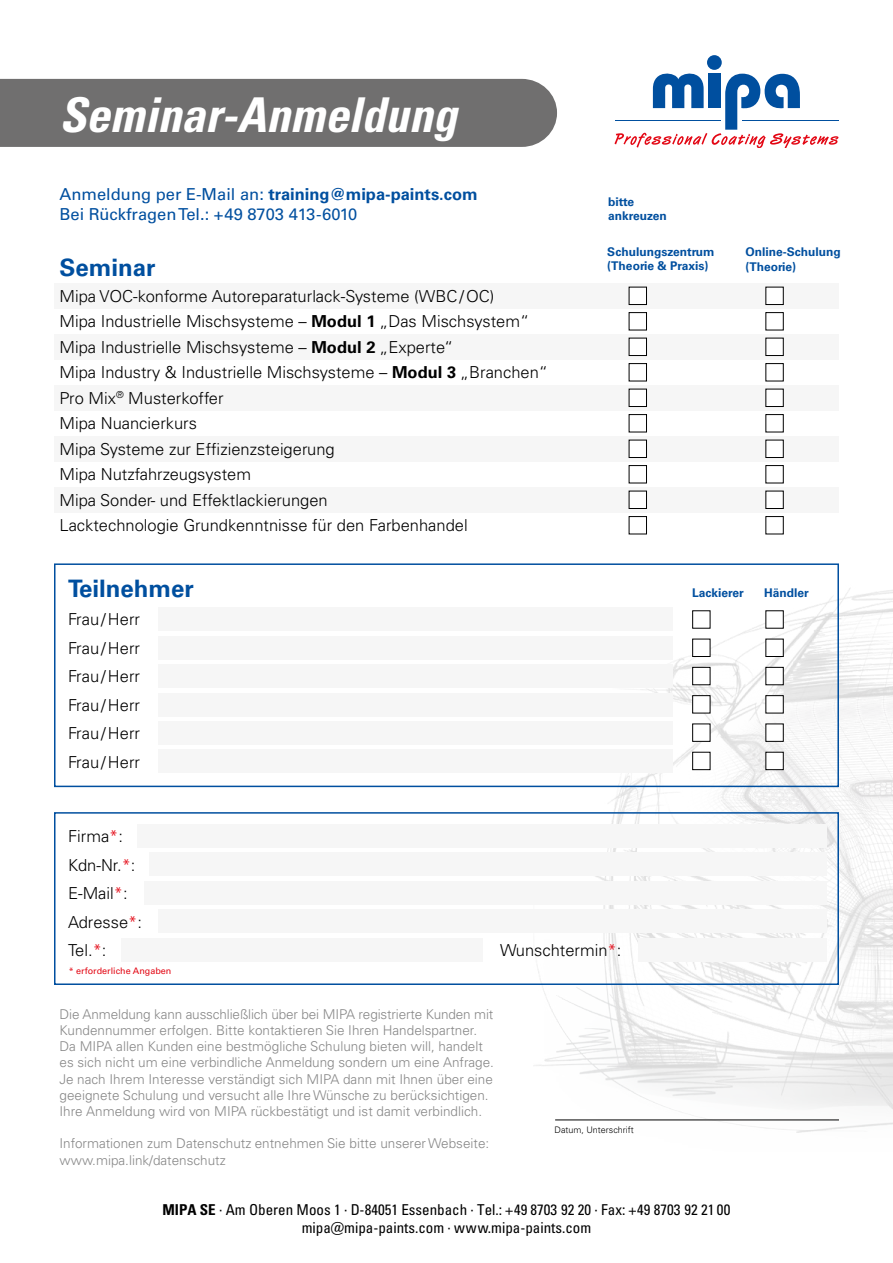
<style>
.page{position:relative;width:893px;height:1263px;background:#fff}
.page>*{position:absolute;margin:0;border:0;box-sizing:border-box;transform-origin:0 0}
.t1{font:48px "Univers LTCYR 67 Bold Cond Obl";letter-spacing:-.005em;color:#fff}
.t2{font:700 24px "Univers LT Pro 65";color:#004f9f}
.t3{font:300 16.5px/25.5px "Univers LT Pro 45";color:#000}
.t4{font:700 16.5px "Univers LT Pro 65";color:#004f9f}
.t5{font:16.5px "Univers LT Pro 55 Roman";color:#004f9f}
.t6{font:condensed 15px/18px "Univers LTCYR 57";color:#000;text-align:center}
.t7{font:300 13.5px/16.2px "Univers LTCYR 45";color:#878787}
.t8{font:700 12px/14.4px "Univers LT Pro 65";color:#004f9f}
.t9{font:9px "Univers LT Pro 55 Roman";color:#e30613}
.t10{font:300 9px "Univers LT Pro 45";color:#000}
.s1{font-family:"Univers LT Pro 55 Roman";font-weight:400}
.s2{font-family:"Univers LT Pro 65";font-weight:700}
.s3{color:#e30613}
.s4{font-family:"Univers LTCYR 67 Bold Cond";font-stretch:normal}
</style>
<div class="page">
<img style="left:534px;top:465px;width:359px;height:668px">
<div style="left:158px;top:607px;width:515px;height:24px;background:#f6f6f6"></div>
<div style="left:137px;top:824px;width:690px;height:24px;background:#f6f6f6"></div>
<div style="left:158px;top:750px;width:515px;height:23px;background:#f6f6f6"></div>
<div style="left:158px;top:721px;width:515px;height:24px;background:#f6f6f6"></div>
<div style="left:121px;top:938px;width:361px;height:23px;background:#f6f6f6"></div>
<div style="left:158px;top:693px;width:515px;height:23px;background:#f6f6f6"></div>
<div style="left:158px;top:909px;width:669px;height:24px;background:#f6f6f6"></div>
<div style="left:158px;top:664px;width:515px;height:24px;background:#f6f6f6"></div>
<div style="left:144px;top:881px;width:683px;height:23px;background:#f6f6f6"></div>
<div style="left:158px;top:636px;width:515px;height:23px;background:#f6f6f6"></div>
<div style="left:149px;top:852px;width:678px;height:24px;background:#f6f6f6"></div>
<div style="left:54px;top:283px;width:785px;height:26px;background:#f6f6f6"></div>
<div style="left:54px;top:385px;width:785px;height:26px;background:#f6f6f6"></div>
<div style="left:54px;top:334px;width:785px;height:26px;background:#f6f6f6"></div>
<div style="left:54px;top:436px;width:785px;height:26px;background:#f6f6f6"></div>
<div style="left:54px;top:487px;width:785px;height:26px;background:#f6f6f6"></div>
<hr style="left:742px;top:120px;width:97px;height:1px;background:#004f9f">
<div style="left:707px;top:55px;width:15px;height:15px;background:#004f9f;border-radius:50%"></div>
<svg style="left:614px;top:68px;width:224px;height:80px"></svg>
<div style="left:0;top:79px;width:557px;height:68px;background:#706f6f"></div>
<hr style="left:555px;top:1119px;width:284px;height:1px;background:#000">
<div style="left:766px;top:287px;width:17px;height:18px;background:#fff"></div>
<div style="left:765px;top:287px;width:19px;height:18px;border:1px solid #000"></div>
<div style="left:629px;top:287px;width:17px;height:18px;background:#fff"></div>
<div style="left:629px;top:287px;width:18px;height:18px;border:1px solid #000"></div>
<div style="left:693px;top:611px;width:17px;height:17px;background:#fff"></div>
<div style="left:766px;top:611px;width:17px;height:17px;background:#fff"></div>
<div style="left:766px;top:466px;width:17px;height:17px;background:#fff"></div>
<div style="left:765px;top:465px;width:19px;height:18px;border:1px solid #000"></div>
<div style="left:629px;top:466px;width:17px;height:17px;background:#fff"></div>
<div style="left:629px;top:465px;width:18px;height:18px;border:1px solid #000"></div>
<div style="left:765px;top:312px;width:19px;height:18px;border:1px solid #000"></div>
<div style="left:629px;top:312px;width:18px;height:18px;border:1px solid #000"></div>
<div style="left:693px;top:639px;width:17px;height:17px;background:#fff"></div>
<div style="left:692px;top:639px;width:18px;height:18px;border:1px solid #000"></div>
<div style="left:766px;top:639px;width:17px;height:17px;background:#fff"></div>
<div style="left:765px;top:639px;width:19px;height:18px;border:1px solid #000"></div>
<div style="left:766px;top:338px;width:17px;height:17px;background:#fff"></div>
<div style="left:765px;top:338px;width:19px;height:18px;border:1px solid #000"></div>
<div style="left:629px;top:338px;width:17px;height:17px;background:#fff"></div>
<div style="left:629px;top:338px;width:18px;height:18px;border:1px solid #000"></div>
<div style="left:693px;top:667px;width:17px;height:18px;background:#fff"></div>
<div style="left:692px;top:667px;width:18px;height:18px;border:1px solid #000"></div>
<div style="left:766px;top:667px;width:17px;height:18px;background:#fff"></div>
<div style="left:765px;top:667px;width:19px;height:18px;border:1px solid #000"></div>
<div style="left:765px;top:363px;width:19px;height:18px;border:1px solid #000"></div>
<div style="left:629px;top:363px;width:18px;height:18px;border:1px solid #000"></div>
<div style="left:693px;top:696px;width:17px;height:17px;background:#fff"></div>
<div style="left:692px;top:695px;width:18px;height:18px;border:1px solid #000"></div>
<div style="left:766px;top:696px;width:17px;height:17px;background:#fff"></div>
<div style="left:765px;top:695px;width:19px;height:18px;border:1px solid #000"></div>
<div style="left:766px;top:389px;width:17px;height:17px;background:#fff"></div>
<div style="left:765px;top:389px;width:19px;height:18px;border:1px solid #000"></div>
<div style="left:629px;top:389px;width:17px;height:17px;background:#fff"></div>
<div style="left:629px;top:389px;width:18px;height:18px;border:1px solid #000"></div>
<div style="left:693px;top:724px;width:17px;height:17px;background:#fff"></div>
<div style="left:692px;top:723px;width:18px;height:19px;border:1px solid #000"></div>
<div style="left:766px;top:724px;width:17px;height:17px;background:#fff"></div>
<div style="left:765px;top:723px;width:19px;height:19px;border:1px solid #000"></div>
<div style="left:765px;top:414px;width:19px;height:18px;border:1px solid #000"></div>
<div style="left:629px;top:414px;width:18px;height:18px;border:1px solid #000"></div>
<div style="left:693px;top:752px;width:17px;height:18px;background:#fff"></div>
<div style="left:692px;top:752px;width:18px;height:18px;border:1px solid #000"></div>
<div style="left:766px;top:752px;width:17px;height:18px;background:#fff"></div>
<div style="left:765px;top:752px;width:19px;height:18px;border:1px solid #000"></div>
<div style="left:766px;top:440px;width:17px;height:17px;background:#fff"></div>
<div style="left:765px;top:440px;width:19px;height:18px;border:1px solid #000"></div>
<div style="left:629px;top:440px;width:17px;height:17px;background:#fff"></div>
<div style="left:629px;top:440px;width:18px;height:18px;border:1px solid #000"></div>
<div style="left:766px;top:516px;width:17px;height:18px;background:#fff"></div>
<div style="left:765px;top:516px;width:19px;height:18px;border:1px solid #000"></div>
<div style="left:629px;top:516px;width:17px;height:18px;background:#fff"></div>
<div style="left:629px;top:516px;width:18px;height:18px;border:1px solid #000"></div>
<div style="left:766px;top:491px;width:17px;height:17px;background:#fff"></div>
<div style="left:765px;top:491px;width:19px;height:18px;border:1px solid #000"></div>
<div style="left:629px;top:491px;width:17px;height:17px;background:#fff"></div>
<div style="left:629px;top:491px;width:18px;height:18px;border:1px solid #000"></div>
<div style="left:54px;top:563px;width:785px;height:224px;border:2px solid #004f9f"></div>
<div style="left:54px;top:812px;width:785px;height:173px;border:2px solid #004f9f"></div>
<div style="left:638px;top:938px;width:189px;height:23px;background:#f6f6f6"></div>
<h1 class="t1" style="left:60px;top:86px;width:399px">Seminar-Anmeldung</h1>
<p class="t4" style="left:60px;top:184px;width:420px"><span class="s1">Anmeldung per E-Mail an:</span> training@mipa-paints.com</p>
<p class="t5" style="left:60px;top:204px;width:299px">Bei Rückfragen Tel.: +49 8703 413-6010</p>
<h2 class="t2" style="left:60px;top:254px;width:98px">Seminar</h2>
<p class="t3" style="left:60px;top:283px;width:490px">Mipa VOC-konforme Autoreparaturlack-Systeme (WBC/OC)<br>Mipa Industrielle Mischsysteme – <span class="s2">Modul 1</span> „Das Mischsystem“ Mipa Industrielle Mischsysteme – <span class="s2">Modul 2</span> „Experte“<br>Mipa Industry &amp; Industrielle Mischsysteme – <span class="s2">Modul 3</span> „Branchen“ Pro Mix<sup>®</sup> Musterkoffer<br>Mipa Nuancierkurs<br>Mipa Systeme zur Effizienzsteigerung<br>Mipa Nutzfahrzeugsystem<br>Mipa Sonder- und Effektlackierungen<br>Lacktechnologie Grundkenntnisse für den Farbenhandel</p>
<p class="t8" style="left:608px;top:194px;width:60px">bitte ankreuzen</p>
<p class="t8" style="left:607px;top:244px;width:109px">Schulungszentrum (Theorie &amp; Praxis)</p>
<p class="t8" style="left:745px;top:245px;width:97px">Online-Schulung (Theorie)</p>
<h2 class="t2" style="left:68px;top:574px;width:127px">Teilnehmer</h2>
<p class="t8" style="left:692px;top:585px;width:53px">Lackierer</p>
<p class="t8" style="left:764px;top:585px;width:46px">Händler</p>
<p class="t3" style="left:68px;top:605px;width:73px;line-height:28.5px;text-align:justify">Frau/Herr Frau/Herr Frau/Herr Frau/Herr Frau/Herr Frau/Herr</p>
<p class="t3" style="left:68px;top:822px;width:75px;line-height:28.5px">Firma<span class="s3">*</span>:<br>Kdn-Nr.<span class="s3">*</span>:<br>E-Mail<span class="s3">*</span>:<br>Adresse<span class="s3">*</span>:<br>Tel.<span class="s3">*</span>:</p>
<p class="t9" style="left:69px;top:966px;width:104px">* erforderliche Angaben</p>
<p class="t3" style="left:500px;top:938px;width:123px">Wunschtermin<span class="s3">*</span>:</p>
<p class="t7" style="left:60px;top:1006px;width:436px">Die Anmeldung kann ausschließlich über bei MIPA registrierte Kunden mit Kundennummer erfolgen. Bitte kontaktieren Sie Ihren Handelspartner.<br>Da MIPA allen Kunden eine bestmögliche Schulung bieten will, handelt es sich nicht um eine verbindliche Anmeldung sondern um eine Anfrage.<br>Je nach Ihrem Interesse verständigt sich MIPA dann mit Ihnen über eine geeignete Schulung und versucht alle Ihre Wünsche zu berücksichtigen.<br>Ihre Anmeldung wird von MIPA rückbestätigt und ist damit verbindlich.</p>
<p class="t7" style="left:60px;top:1135px;width:431px">Informationen zum Datenschutz entnehmen Sie bitte unserer Webseite: www.mipa.link/datenschutz</p>
<p class="t10" style="left:554px;top:1125px;width:81px">Datum, Unterschrift</p>
<p class="t6" style="left:162px;top:1200px;width:570px"><span class="s4">MIPA SE</span> · Am Oberen Moos 1 · D-84051 Essenbach · Tel.: +49 8703 92 20 · Fax: +49 8703 92 21 00 mipa@mipa-paints.com · www.mipa-paints.com</p>
</div>
